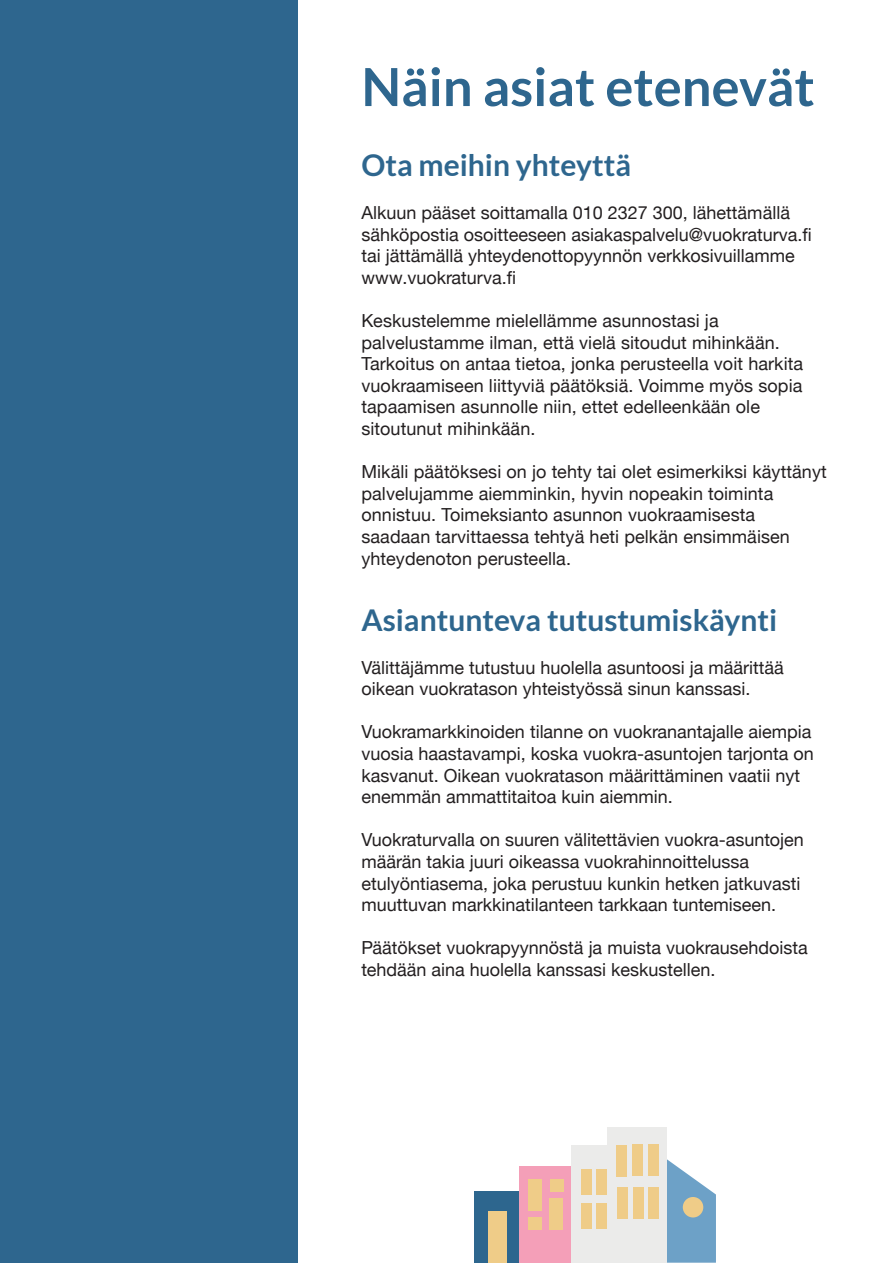
<style>
.page{position:relative;width:893px;height:1263px;background:#fff}
.page>*{position:absolute;margin:0;border:0;box-sizing:border-box;transform-origin:0 0}
.t1{font:700 52.5px "Lato";color:#2e668e}
.t2{font:700 30px "Lato";color:#2e668e}
.t3{font:18px/21.6px "Helvetica Neue LTW1 G";color:#231f20}
</style>
<div class="page">
<div style="left:0;top:0;width:298px;height:1263px;background:#2e668e"></div>
<svg style="left:667px;top:1159px;width:49px;height:104px"></svg>
<div style="left:683px;top:1197px;width:20px;height:20px;background:#efcc88;border-radius:50%"></div>
<div style="left:571px;top:1146px;width:59px;height:117px;background:#ebebea"></div>
<div style="left:608px;top:1127px;width:59px;height:136px;background:#ebebea"></div>
<div style="left:617px;top:1145px;width:10px;height:31px;background:#efcc88"></div>
<div style="left:632px;top:1145px;width:11px;height:31px;background:#efcc88"></div>
<div style="left:648px;top:1145px;width:10px;height:31px;background:#efcc88"></div>
<div style="left:617px;top:1187px;width:11px;height:31px;background:#efcc88"></div>
<div style="left:633px;top:1187px;width:11px;height:31px;background:#efcc88"></div>
<div style="left:648px;top:1187px;width:11px;height:31px;background:#efcc88"></div>
<div style="left:581px;top:1170px;width:11px;height:25px;background:#efcc88"></div>
<div style="left:596px;top:1170px;width:11px;height:25px;background:#efcc88"></div>
<div style="left:581px;top:1203px;width:11px;height:26px;background:#efcc88"></div>
<div style="left:596px;top:1203px;width:11px;height:25px;background:#efcc88"></div>
<div style="left:475px;top:1191px;width:45px;height:72px;background:#2d668e"></div>
<div style="left:488px;top:1212px;width:19px;height:51px;background:#efcc88"></div>
<div style="left:519px;top:1166px;width:52px;height:97px;background:#f49fb8"></div>
<div style="left:528px;top:1179px;width:13px;height:31px;background:#efcc88"></div>
<div style="left:528px;top:1217px;width:13px;height:13px;background:#efcc88"></div>
<div style="left:550px;top:1179px;width:13px;height:13px;background:#efcc88"></div>
<div style="left:549px;top:1198px;width:13px;height:32px;background:#efcc88"></div>
<h1 class="t1" style="left:361px;top:57px;width:455px">Näin asiat etenevät</h1>
<h2 class="t2" style="left:361px;top:148px;width:271px">Ota meihin yhteyttä</h2>
<p class="t3" style="left:361px;top:202px;width:452px">Alkuun pääset soittamalla 010 2327 300, lähettämällä sähköpostia osoitteeseen asiakaspalvelu@vuokraturva.fi tai jättämällä yhteydenottopyynnön verkkosivuillamme www.vuokraturva.fi</p>
<p class="t3" style="left:361px;top:310px;width:443px">Keskustelemme mielellämme asunnostasi ja palvelustamme ilman, että vielä sitoudut mihinkään.<br>Tarkoitus on antaa tietoa, jonka perusteella voit harkita vuokraamiseen liittyviä päätöksiä. Voimme myös sopia tapaamisen asunnolle niin, ettet edelleenkään ole sitoutunut mihinkään.</p>
<p class="t3" style="left:361px;top:461px;width:467px">Mikäli päätö ksesi on jo tehty tai olet esimerkiksi käyttänyt palvelujamme aiemminkin, hyvin nopeakin toiminta onnistuu. Toimeksianto asunnon vuokraamisesta saadaan tarvittaessa tehtyä heti pelkän ensimmäisen yhteydenoton perusteella.</p>
<h2 class="t2" style="left:361px;top:603px;width:417px">Asiantunteva tutustumiskäynti</h2>
<p class="t3" style="left:361px;top:656px;width:424px">Välittäjämme tutustuu huolella asuntoosi ja määrittää oikean vuokratason yhteistyössä sinun kanssasi.</p>
<p class="t3" style="left:361px;top:721px;width:454px">Vuokramarkkinoiden tilanne on vuokranantajalle aiempia vuosia haastavampi, koska vuokra-asuntojen tarjonta on kasvanut. Oikean vuokratason määrittäminen vaatii nyt enemmän ammattitaitoa kuin aiemmin.</p>
<p class="t3" style="left:361px;top:829px;width:444px">Vuokraturvalla on suuren välitettävien vuokra-asuntojen määrän takia juuri oikeassa vuokrahinnoittelussa etulyöntiasema, joka perustuu kunkin hetken jatkuvasti muuttuvan markkinatilanteen tarkkaan tuntemiseen.</p>
<p class="t3" style="left:361px;top:937px;width:448px">Päätö kset vuokrapyynnöstä ja muista vuokrausehdoista tehdään aina huolella kanssasi keskustellen.</p>
</div>
